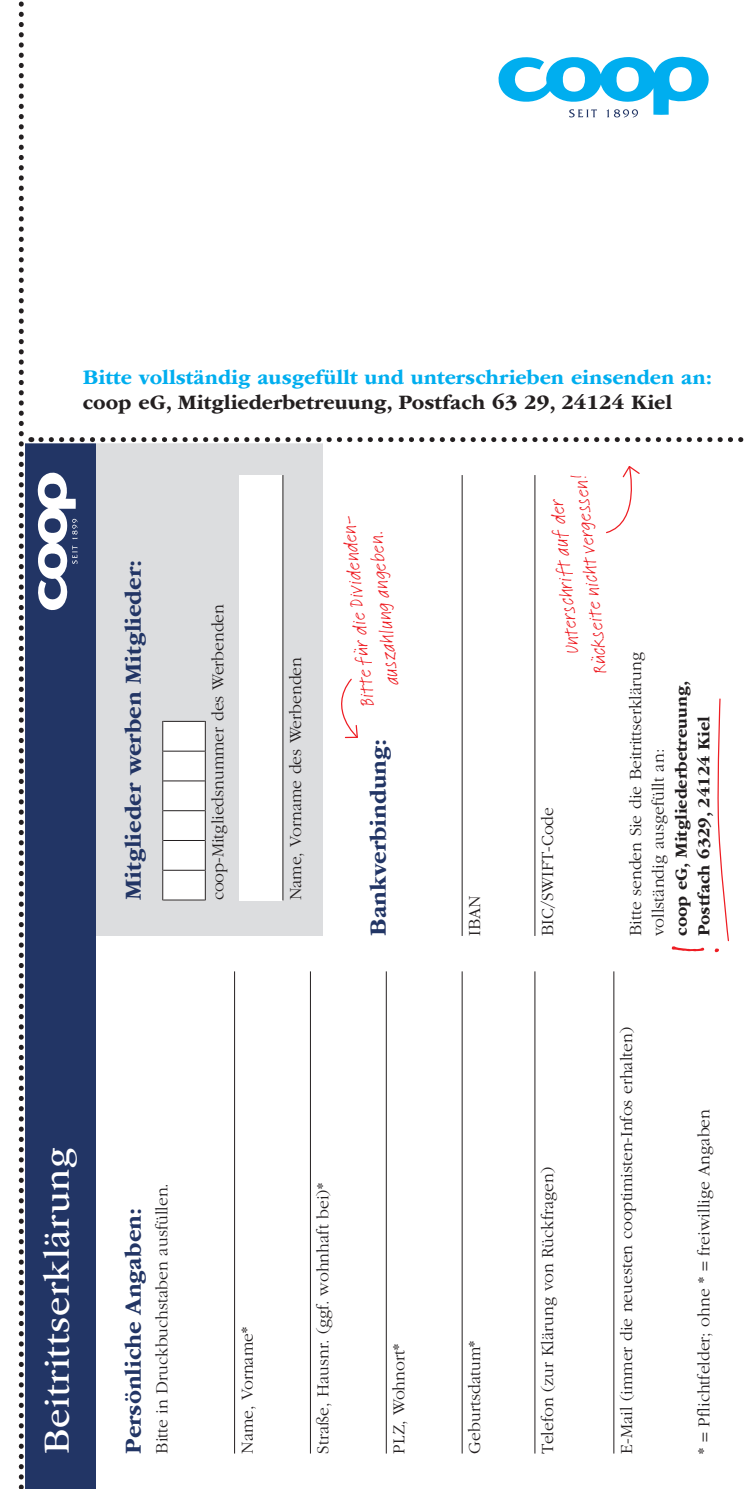
<style>
.page{position:relative;width:745px;height:1489px;background:#fff}
.page>*{position:absolute;margin:0;border:0;box-sizing:border-box;transform-origin:0 0}
.t1{font:37.5px "ITC Garamond Std";letter-spacing:.02em;color:#fff}
.t2{font:700 23.75px "ITC Garamond Std";color:#223565}
.t3{font:700 21.25px "ITC Garamond Std";color:#00aeef}
.t4{font:700 21.25px "ITC Garamond Std";color:#231f20}
.t5{font:20px/26px "Feltpen Std";color:#ee1d23;text-align:center}
.t6{font:300 17.5px/22.8px "ITC Garamond Std";color:#231f20}
.t7{font:700 17.5px/22.8px "ITC Garamond Std";color:#231f20}
</style>
<div class="page">
<div style="left:96px;top:439px;width:226px;height:496px;background:#dcdddf"></div>
<div style="left:25px;top:439px;width:71px;height:1049px;background:#223565"></div>
<hr style="left:234px;top:971px;width:1px;height:482px;background:#231f20">
<hr style="left:310px;top:971px;width:1px;height:482px;background:#231f20">
<hr style="left:385px;top:971px;width:1px;height:482px;background:#231f20">
<hr style="left:534px;top:971px;width:1px;height:482px;background:#231f20">
<hr style="left:613px;top:971px;width:1px;height:482px;background:#231f20">
<hr style="left:461px;top:971px;width:1px;height:482px;background:#231f20">
<svg style="left:606px;top:466px;width:34px;height:68px"></svg>
<hr style="left:461px;top:475px;width:1px;height:460px;background:#231f20">
<hr style="left:534px;top:475px;width:1px;height:460px;background:#231f20">
<svg style="left:341px;top:678px;width:17px;height:60px"></svg>
<div style="left:162px;top:721px;width:44px;height:179px;background:#fff"></div>
<hr style="left:162px;top:870px;width:1px;height:30px;background:#231f20">
<hr style="left:163px;top:899px;width:42px;height:1px;background:#231f20">
<hr style="left:162px;top:840px;width:1px;height:30px;background:#231f20">
<hr style="left:163px;top:869px;width:42px;height:1px;background:#231f20">
<hr style="left:162px;top:810px;width:1px;height:30px;background:#231f20">
<hr style="left:163px;top:840px;width:42px;height:1px;background:#231f20">
<svg style="left:162px;top:781px;width:1px;height:29px"></svg>
<hr style="left:163px;top:810px;width:42px;height:1px;background:#231f20">
<hr style="left:162px;top:751px;width:1px;height:30px;background:#231f20">
<hr style="left:163px;top:780px;width:42px;height:1px;background:#231f20">
<hr style="left:162px;top:721px;width:1px;height:30px;background:#231f20">
<hr style="left:163px;top:750px;width:42px;height:1px;background:#231f20">
<hr style="left:163px;top:721px;width:42px;height:1px;background:#231f20">
<hr style="left:205px;top:870px;width:1px;height:30px;background:#231f20">
<hr style="left:205px;top:840px;width:1px;height:30px;background:#231f20">
<hr style="left:205px;top:810px;width:1px;height:30px;background:#231f20">
<svg style="left:205px;top:781px;width:1px;height:29px"></svg>
<hr style="left:205px;top:751px;width:1px;height:30px;background:#231f20">
<hr style="left:205px;top:721px;width:1px;height:30px;background:#231f20">
<div style="left:239px;top:475px;width:43px;height:425px;background:#fff"></div>
<hr style="left:282px;top:475px;width:1px;height:425px;background:#231f20">
<svg style="left:37px;top:472px;width:40px;height:139px"></svg>
<svg style="left:498px;top:56px;width:211px;height:61px"></svg>
<svg style="left:25px;top:437px;width:716px;height:6px"></svg>
<svg style="left:41px;top:437px;width:703px;height:5px"></svg>
<svg style="left:19px;top:1px;width:5px;height:1488px"></svg>
<svg style="left:717px;top:698px;width:12px;height:244px"></svg>
<p class="t3" style="left:83px;top:365px;width:630px">Bitte vollständig ausgefüllt und unterschrieben einsenden an:</p>
<p class="t4" style="left:83px;top:390px;width:590px">coop eG, Mitgliederbetreuung, Postfach 63 29, 24124 Kiel</p>
<h2 class="t2" style="left:120px;top:899px;width:341px;rotate:-90deg">Mitglieder werben Mitglieder:</h2>
<p class="t6" style="left:207px;top:900px;width:298px;rotate:-90deg">coop-Mitgliedsnummer des Werbenden</p>
<p class="t6" style="left:284px;top:900px;width:245px;rotate:-90deg">Name, Vorname des Werbenden</p>
<p class="t5" style="left:354px;top:708px;width:195px;rotate:-96deg">Bitte für die Dividenden&shy;auszahlung angeben.</p>
<h2 class="t2" style="left:364px;top:935px;width:198px;rotate:-90deg">Bankverbindung:</h2>
<p class="t6" style="left:463px;top:935px;width:42px;rotate:-90deg">IBAN</p>
<h1 class="t1" style="left:37px;top:1453px;width:307px;rotate:-90deg">Beitrittserklärung</h1>
<h2 class="t2" style="left:120px;top:1453px;width:247px;rotate:-90deg">Persönliche Angaben:</h2>
<p class="t6" style="left:151px;top:1453px;width:272px;rotate:-90deg">Bitte in Druckbuch staben ausfüllen.</p>
<p class="t6" style="left:236px;top:1453px;width:128px;rotate:-90deg">Name, Vorname*</p>
<p class="t6" style="left:312px;top:1453px;width:272px;rotate:-90deg">Straße, Hausnr. (ggf. wohnhaft bei)*</p>
<p class="t6" style="left:387px;top:1453px;width:111px;rotate:-90deg">PLZ, Wohnort*</p>
<p class="t6" style="left:463px;top:1453px;width:114px;rotate:-90deg">Geburtsdatum*</p>
<p class="t5" style="left:561px;top:678px;width:202px;rotate:-96deg">Unterschrift auf der<br>Rückseite nicht vergessen!</p>
<p class="t6" style="left:536px;top:935px;width:130px;rotate:-90deg">BIC/SWIFT-Code</p>
<p class="t6" style="left:624px;top:935px;width:285px;rotate:-90deg">Bitte senden Sie die Beitrittserklärung vollständig ausgefüllt an:</p>
<p class="t7" style="left:669px;top:935px;width:256px;rotate:-90deg">coop eG, Mitgliederbetreuung,<br>Postfach 6329, 24124 Kiel</p>
<p class="t6" style="left:536px;top:1453px;width:288px;rotate:-90deg">Telefon (zur Klärung von Rückfragen)</p>
<p class="t6" style="left:615px;top:1453px;width:428px;rotate:-90deg">E-Mail (immer die neuesten cooptimisten-Infos erhalten)</p>
<p class="t6" style="left:692px;top:1453px;width:346px;rotate:-90deg">* = P ichtfelder; ohne * = freiwillige Angaben</p>
</div>
